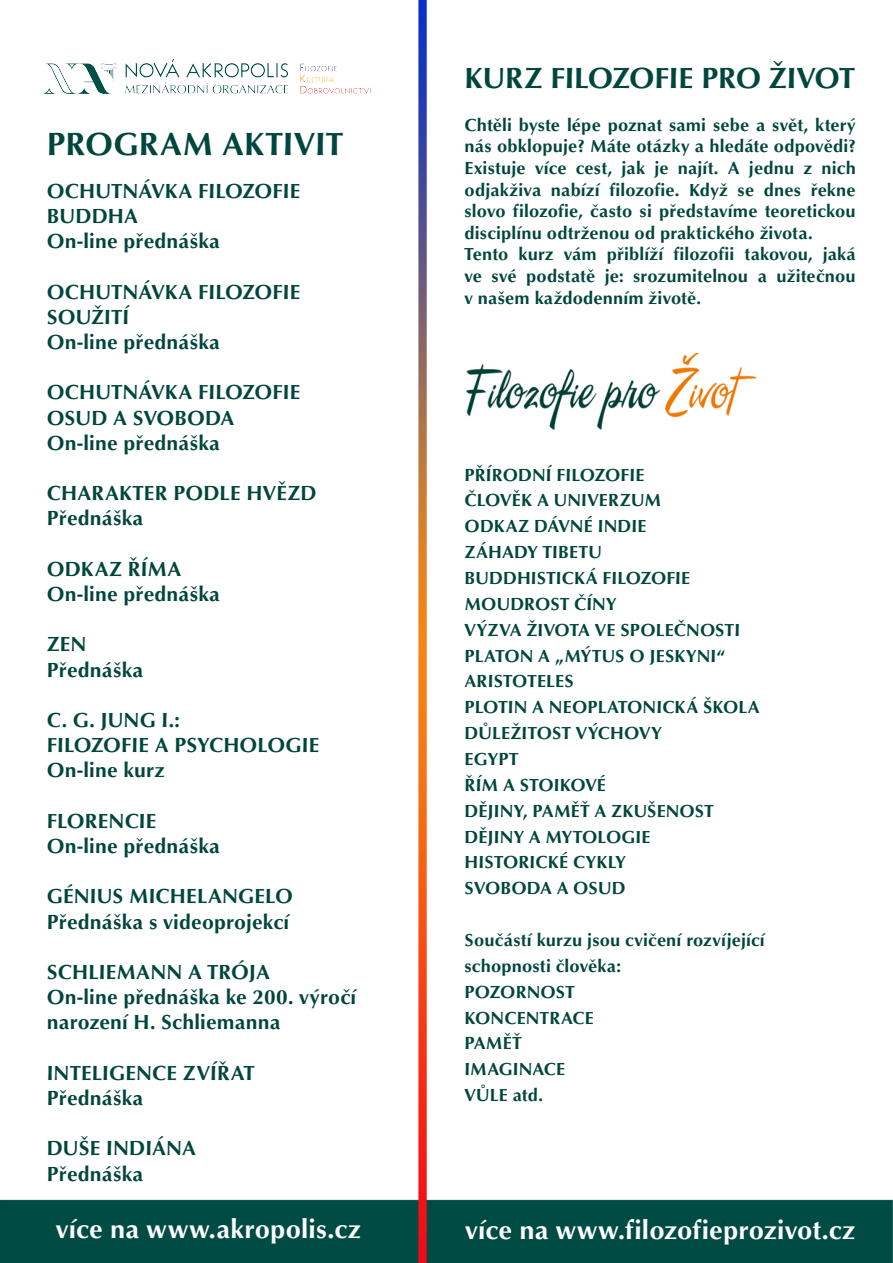
<style>
.page{position:relative;width:893px;height:1263px;background:#fff}
.page>*{position:absolute;margin:0;border:0;box-sizing:border-box;transform-origin:0 0}
.podnadpis-bold-zelen{font:500 33px "Optus TEE";letter-spacing:.01em;color:#00463d}
.t1{font:500 30px "Optus TEE";letter-spacing:-.015em;color:#00463d}
.podnadpis-bold-zelen-2{font:500 27px "Optus TEE";letter-spacing:.01em;color:#fff}
.podnadpis-bold-zelen-3{font:500 21px "Optus TEE";letter-spacing:.01em;color:#00463d}
.podnadpis-bold-zelen-4{font:500 18px/21.6px "Optus TEE";letter-spacing:.01em;color:#00463d;text-align:justify}
</style>
<div class="page">
<img style="left:0;top:0;width:893px;height:1263px">
<svg style="left:723px;top:1221px;width:2px;height:14px"></svg>
<img style="left:467px;top:354px;width:289px;height:76px">
<img style="left:9px;top:21px;width:395px;height:105px">
<p class="podnadpis-bold-zelen" style="left:47px;top:123px;width:298px">PROGRAM AKTIVIT</p>
<p class="podnadpis-bold-zelen-3" style="left:47px;top:178px;width:255px">OCHUTNÁVKA FILOZOFIE</p>
<p class="podnadpis-bold-zelen-3" style="left:47px;top:203px;width:93px">BUDDHA</p>
<p class="podnadpis-bold-zelen-3" style="left:47px;top:228px;width:175px">On-line přednáška</p>
<p class="podnadpis-bold-zelen-3" style="left:47px;top:278px;width:255px">OCHUTNÁVKA FILOZOFIE</p>
<p class="podnadpis-bold-zelen-3" style="left:47px;top:304px;width:84px">SOUŽITÍ</p>
<p class="podnadpis-bold-zelen-3" style="left:47px;top:329px;width:175px">On-line přednáška</p>
<p class="podnadpis-bold-zelen-3" style="left:47px;top:379px;width:255px">OCHUTNÁVKA FILOZOFIE</p>
<p class="podnadpis-bold-zelen-3" style="left:47px;top:404px;width:189px">OSUD A SVOBODA</p>
<p class="podnadpis-bold-zelen-3" style="left:47px;top:430px;width:175px">On-line přednáška</p>
<p class="podnadpis-bold-zelen-3" style="left:47px;top:480px;width:271px">CHARAKTER PODLE HVĚZD</p>
<p class="podnadpis-bold-zelen-3" style="left:47px;top:505px;width:98px">Přednáška</p>
<p class="podnadpis-bold-zelen-3" style="left:47px;top:556px;width:136px">ODKAZ ŘÍMA</p>
<p class="podnadpis-bold-zelen-3" style="left:47px;top:581px;width:175px">On-line přednáška</p>
<p class="podnadpis-bold-zelen-3" style="left:47px;top:631px;width:41px">ZEN</p>
<p class="podnadpis-bold-zelen-3" style="left:47px;top:656px;width:98px">Přednáška</p>
<p class="podnadpis-bold-zelen-3" style="left:47px;top:707px;width:135px">C. G. JUNG I.:</p>
<p class="podnadpis-bold-zelen-3" style="left:47px;top:732px;width:274px">FILOZOFIE A PSYCHOLOGIE</p>
<p class="podnadpis-bold-zelen-3" style="left:47px;top:757px;width:119px">On-line kurz</p>
<p class="podnadpis-bold-zelen-3" style="left:47px;top:808px;width:111px">FLORENCIE</p>
<p class="podnadpis-bold-zelen-3" style="left:47px;top:833px;width:175px">On-line přednáška</p>
<p class="podnadpis-bold-zelen-3" style="left:47px;top:883px;width:248px">GÉNIUS MICHELANGELO</p>
<p class="podnadpis-bold-zelen-3" style="left:47px;top:908px;width:244px">Přednáška s videoprojekcí</p>
<p class="podnadpis-bold-zelen-3" style="left:47px;top:959px;width:224px">SCHLIEMANN A TRÓJA</p>
<p class="podnadpis-bold-zelen-3" style="left:47px;top:984px;width:311px">On-line přednáška ke 200. výročí</p>
<p class="podnadpis-bold-zelen-3" style="left:47px;top:1009px;width:235px">narození H. Schliemanna</p>
<p class="podnadpis-bold-zelen-3" style="left:47px;top:1060px;width:209px">INTELIGENCE ZVÍŘAT</p>
<p class="podnadpis-bold-zelen-3" style="left:47px;top:1085px;width:98px">Přednáška</p>
<p class="podnadpis-bold-zelen-3" style="left:47px;top:1135px;width:151px">DUŠE INDIÁNA</p>
<p class="podnadpis-bold-zelen-3" style="left:47px;top:1160px;width:98px">Přednáška</p>
<p class="t1" style="left:465px;top:59px;width:392px">KURZ FILOZOFIE PRO ŽIVOT</p>
<p class="podnadpis-bold-zelen-4" style="left:465px;top:114px;width:393px">Chtěli byste lépe poznat sami sebe a svět, který nás obklopuje? Máte otázky a hledáte odpovědi?<br>Existuje více cest, jak je najít. A jednu z nich odjakživa nabízí filozofie. Když se dnes řekne slovo filozofie, často si představíme teoretickou disciplínu odtrženou od praktického života.</p>
<p class="podnadpis-bold-zelen-4" style="left:465px;top:243px;width:393px">Tento kurz vám přiblíží filozofii takovou, jaká ve své podstatě je: srozumitelnou a užitečnou v našem každodenním životě.</p>
<p class="podnadpis-bold-zelen-4" style="left:465px;top:463px;width:182px">PŘÍRODNÍ FILOZOFIE</p>
<p class="podnadpis-bold-zelen-4" style="left:465px;top:489px;width:198px">ČLOVĚK A UNIVERZUM</p>
<p class="podnadpis-bold-zelen-4" style="left:465px;top:515px;width:184px">ODKAZ DÁVNÉ INDIE</p>
<p class="podnadpis-bold-zelen-4" style="left:465px;top:541px;width:139px">ZÁHADY TIBETU</p>
<p class="podnadpis-bold-zelen-4" style="left:465px;top:567px;width:227px">BUDDHISTICKÁ FILOZOFIE</p>
<p class="podnadpis-bold-zelen-4" style="left:465px;top:593px;width:153px">MOUDROST ČÍNY</p>
<p class="podnadpis-bold-zelen-4" style="left:465px;top:619px;width:277px">VÝZVA ŽIVOTA VE SPOLEČNOSTI</p>
<p class="podnadpis-bold-zelen-4" style="left:465px;top:644px;width:262px">PLATON A „MÝTUS O JESKYNI“</p>
<p class="podnadpis-bold-zelen-4" style="left:465px;top:670px;width:111px">ARISTOTELES</p>
<p class="podnadpis-bold-zelen-4" style="left:465px;top:696px;width:297px">PLOTIN A NEOPLATONICKÁ ŠKOLA</p>
<p class="podnadpis-bold-zelen-4" style="left:465px;top:722px;width:199px">DŮLEŽITOST VÝCHOVY</p>
<p class="podnadpis-bold-zelen-4" style="left:465px;top:748px;width:55px">EGYPT</p>
<p class="podnadpis-bold-zelen-4" style="left:465px;top:774px;width:143px">ŘÍM A STOIKOVÉ</p>
<p class="podnadpis-bold-zelen-4" style="left:465px;top:800px;width:251px">DĚJINY, PAMĚŤ A ZKUŠENOST</p>
<p class="podnadpis-bold-zelen-4" style="left:465px;top:825px;width:188px">DĚJINY A MYTOLOGIE</p>
<p class="podnadpis-bold-zelen-4" style="left:465px;top:851px;width:163px">HISTORICKÉ CYKLY</p>
<p class="podnadpis-bold-zelen-4" style="left:465px;top:877px;width:162px">SVOBODA A OSUD</p>
<p class="podnadpis-bold-zelen-4" style="left:465px;top:929px;width:302px">Součástí kurzu jsou cvičení rozvíjející</p>
<p class="podnadpis-bold-zelen-4" style="left:465px;top:955px;width:158px">schopnosti člověka:</p>
<p class="podnadpis-bold-zelen-4" style="left:465px;top:980px;width:112px">POZORNOST</p>
<p class="podnadpis-bold-zelen-4" style="left:465px;top:1006px;width:131px">KONCENTRACE</p>
<p class="podnadpis-bold-zelen-4" style="left:465px;top:1032px;width:59px">PAMĚŤ</p>
<p class="podnadpis-bold-zelen-4" style="left:465px;top:1058px;width:102px">IMAGINACE</p>
<p class="podnadpis-bold-zelen-4" style="left:465px;top:1084px;width:80px">VŮLE atd.</p>
<p class="podnadpis-bold-zelen-2" style="left:56px;top:1212px;width:307px">více na www.akropolis.cz</p>
<p class="podnadpis-bold-zelen-2" style="left:465px;top:1214px;width:392px">více na www.filozofieprozivot.cz</p>
</div>
